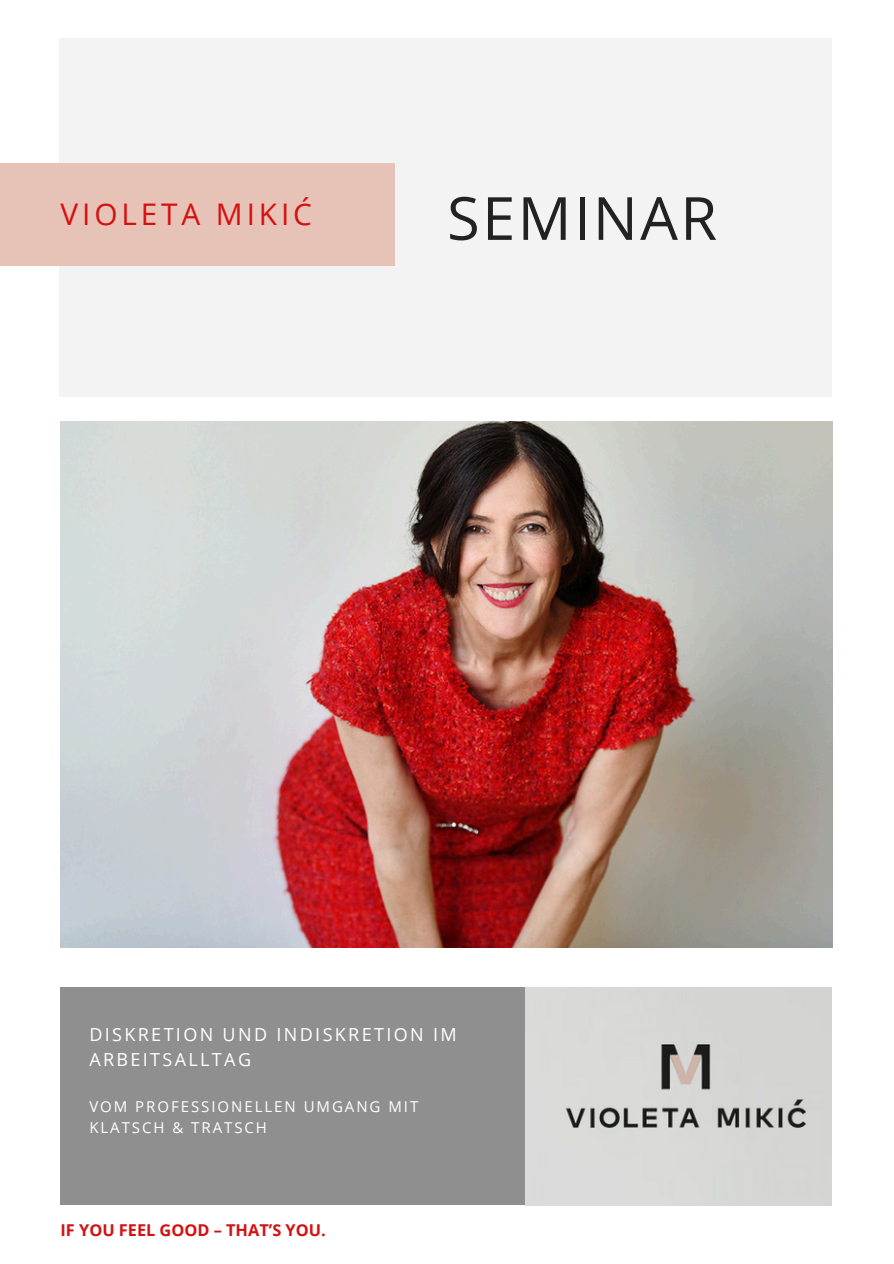
<style>
.page{position:relative;width:894px;height:1264px;background:#fff}
.page>*{position:absolute;margin:0;border:0;box-sizing:border-box;transform-origin:0 0}
.t1{font:59.55px "Open Sans";letter-spacing:.04em;color:#222}
.t2{font:29.85px "Open Sans";letter-spacing:.13em;color:#d41111}
.t3{font:18px/24.8px "Open Sans";letter-spacing:.13em;color:#fff}
.t4{font:700 16.35px "Open Sans";color:#d41111}
.t5{font:15px/20.2px "Open Sans";letter-spacing:.13em;color:#fff}
</style>
<div class="page">
<div style="left:61px;top:987px;width:770px;height:217px;background:#8f8f8f"></div>
<div style="left:59px;top:38px;width:772px;height:358px;background:#f3f3f3"></div>
<img style="left:61px;top:422px;width:771px;height:525px">
<div style="left:0;top:163px;width:394px;height:102px;background:#e6c3b6"></div>
<div style="left:525px;top:987px;width:306px;height:218px;background:#d7d8d5"></div>
<h1 class="t2" style="left:61px;top:193px;width:253px">VIOLETA MIKIĆ</h1>
<p class="t1" style="left:447px;top:176px;width:271px">SEMINAR</p>
<p class="t3" style="left:89px;top:1022px;width:369px">DISKRETION UND INDISKRETION IM<br>ARBEITSALLTAG</p>
<h2 class="t5" style="left:89px;top:1096px;width:330px">VOM PROFESSIONELLEN UMGANG MIT<br>KLATSCH &amp; TRATSCH</h2>
<p class="t4" style="left:61px;top:1217px;width:266px">IF YOU FEEL GOOD – THAT’S YOU.</p>
</div>
